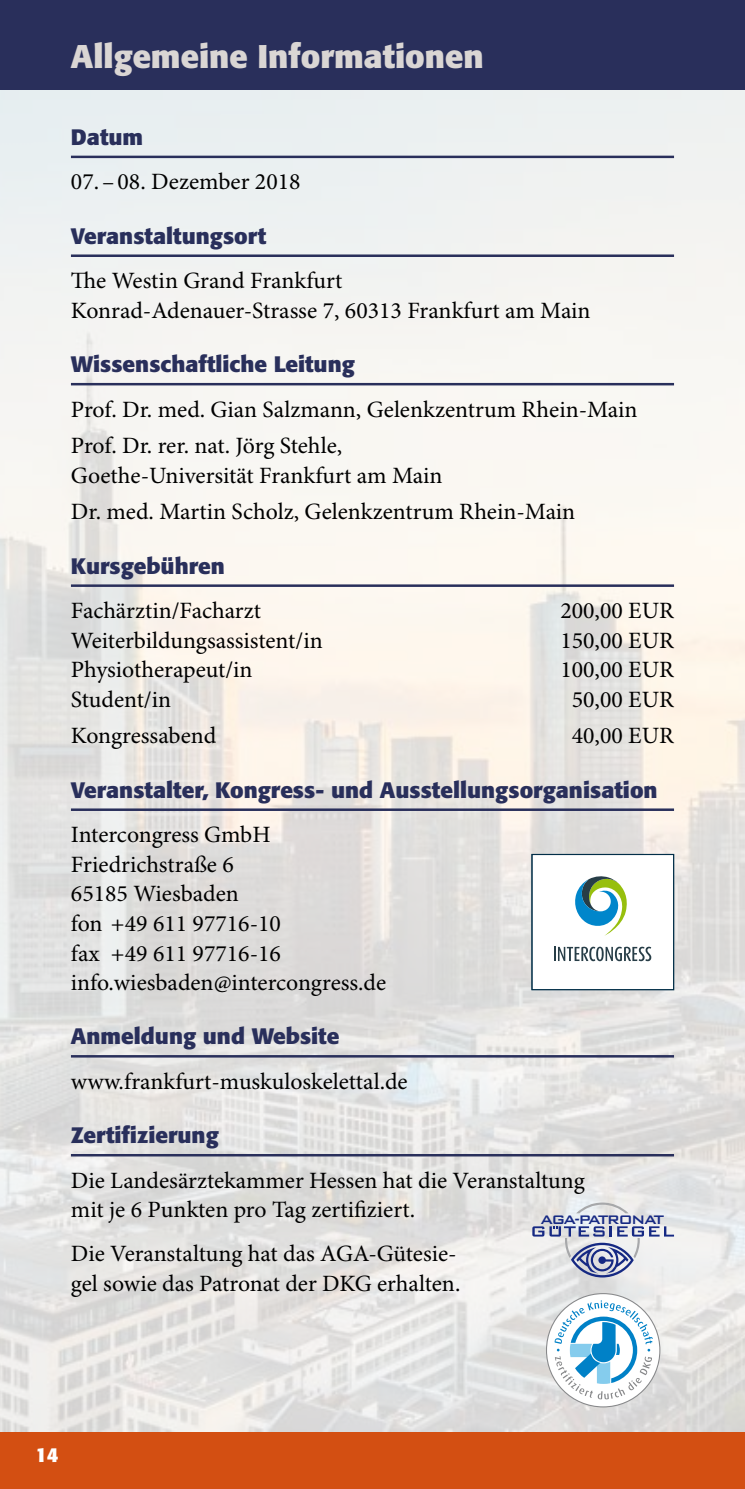
<style>
.page{position:relative;width:745px;height:1489px;background:#fff}
.page>*{position:absolute;margin:0;border:0;box-sizing:border-box;transform-origin:0 0}
.t1{font:700 32.5px "Formata";color:#dad6d4}
.t2{font:23.25px/29.5px "Minion Pro";color:#000}
.t3{font:700 22.25px "Formata";color:#292f5b}
.t4{font:700 20px "Formata";color:#fff}
.t5{font:500 16.5px "Bank Gothic BT";letter-spacing:-.12em;color:#162983}
</style>
<div class="page">
<img style="left:0;top:89px;width:744px;height:1342px">
<div style="left:0;top:1431px;width:744px;height:57px;background:#d34f12"></div>
<div style="left:0;top:0;width:744px;height:89px;background:#292f5b"></div>
<hr style="left:71px;top:156px;width:602px;height:2px;background:#292f5b">
<hr style="left:71px;top:254px;width:602px;height:3px;background:#292f5b">
<hr style="left:71px;top:383px;width:602px;height:2px;background:#292f5b">
<hr style="left:71px;top:584px;width:602px;height:3px;background:#292f5b">
<hr style="left:71px;top:808px;width:602px;height:3px;background:#292f5b">
<hr style="left:71px;top:1055px;width:602px;height:2px;background:#292f5b">
<hr style="left:71px;top:1153px;width:602px;height:3px;background:#292f5b">
<div style="left:531px;top:854px;width:142px;height:135px;background:#fff"></div>
<svg style="left:554px;top:946px;width:41px;height:15px"></svg>
<svg style="left:595px;top:946px;width:8px;height:15px"></svg>
<svg style="left:597px;top:948px;width:4px;height:11px"></svg>
<svg style="left:605px;top:946px;width:46px;height:15px"></svg>
<svg style="left:575px;top:876px;width:52px;height:59px"></svg>
<div style="left:531px;top:854px;width:142px;height:136px;border:1px solid #002d47"></div>
<svg style="left:575px;top:1202px;width:53px;height:11px"></svg>
<svg style="left:532px;top:1226px;width:141px;height:51px"></svg>
<svg style="left:546px;top:1293px;width:113px;height:113px"></svg>
<svg style="left:554px;top:1300px;width:98px;height:99px"></svg>
<h1 class="t1" style="left:71px;top:36px;width:414px">Allgemeine Informationen</h1>
<p class="t3" style="left:71px;top:123px;width:74px">Datum</p>
<p class="t2" style="left:71px;top:168px;width:231px">07.–08. Dezember 2018</p>
<p class="t3" style="left:71px;top:222px;width:197px">Veranstaltungsort</p>
<p class="t2" style="left:71px;top:267px;width:521px">The Westin Grand Frankfurt<br>Konrad-Adenauer-Strasse 7, 60313 Frankfurt am Main</p>
<p class="t3" style="left:71px;top:350px;width:285px">Wissenschaftliche Leitung</p>
<p class="t2" style="left:71px;top:392px;width:567px;line-height:36.5px">Prof. Dr. med. Gian Salzmann, Gelenkzentrum Rhein-Main<br>Prof. Dr. rer. nat. Jörg Stehle,</p>
<p class="t2" style="left:71px;top:458px;width:505px;line-height:36.5px">Goethe-Universität Frankfurt am Main<br>Dr. med. Martin Scholz, Gelenkzentrum Rhein-Main</p>
<p class="t3" style="left:71px;top:552px;width:155px">Kursgebühren</p>
<p class="t2" style="left:71px;top:597px;width:191px">Fachärztin/Facharzt</p>
<p class="t2" style="left:560px;top:597px;width:115px">200,00 EUR</p>
<p class="t2" style="left:71px;top:626px;width:253px">Weiterbildungsassistent/in</p>
<p class="t2" style="left:560px;top:626px;width:115px">150,00 EUR</p>
<p class="t2" style="left:71px;top:656px;width:183px">Physiotherapeut/in</p>
<p class="t2" style="left:560px;top:656px;width:115px">100,00 EUR</p>
<p class="t2" style="left:71px;top:685px;width:102px">Student/in</p>
<p class="t2" style="left:571px;top:685px;width:104px">50,00 EUR</p>
<p class="t2" style="left:71px;top:722px;width:147px">Kongressabend</p>
<p class="t2" style="left:571px;top:722px;width:104px">40,00 EUR</p>
<p class="t3" style="left:71px;top:776px;width:588px">Veranstalter, Kongress- und Ausstellungsorganisation</p>
<p class="t2" style="left:71px;top:821px;width:316px">Intercongress GmbH<br>Friedrichstraße 6<br>65185 Wiesbaden<br>fon +49 611 97716-10<br>fax +49 611 97716-16 info.wiesbaden@intercongress.de</p>
<p class="t3" style="left:71px;top:1022px;width:270px">Anmeldung und Website</p>
<p class="t2" style="left:71px;top:1067px;width:338px">www.frankfurt-muskuloskelettal.de</p>
<p class="t3" style="left:71px;top:1121px;width:149px">Zertifizierung</p>
<p class="t2" style="left:71px;top:1166px;width:515px">Die Landesärztekammer Hessen hat die Veranstaltung mit je 6 Punkten pro Tag zertifiziert.</p>
<p class="t2" style="left:71px;top:1239px;width:390px">Die Veranstaltung hat das AGA-Gütesie&shy;gel sowie das Patronat der DKG erhalten.</p>
<p class="t5" style="left:540px;top:1210px;width:125px">AGA-PATRONAT</p>
<p class="t4" style="left:35px;top:1442px;width:24px">14</p>
</div>
